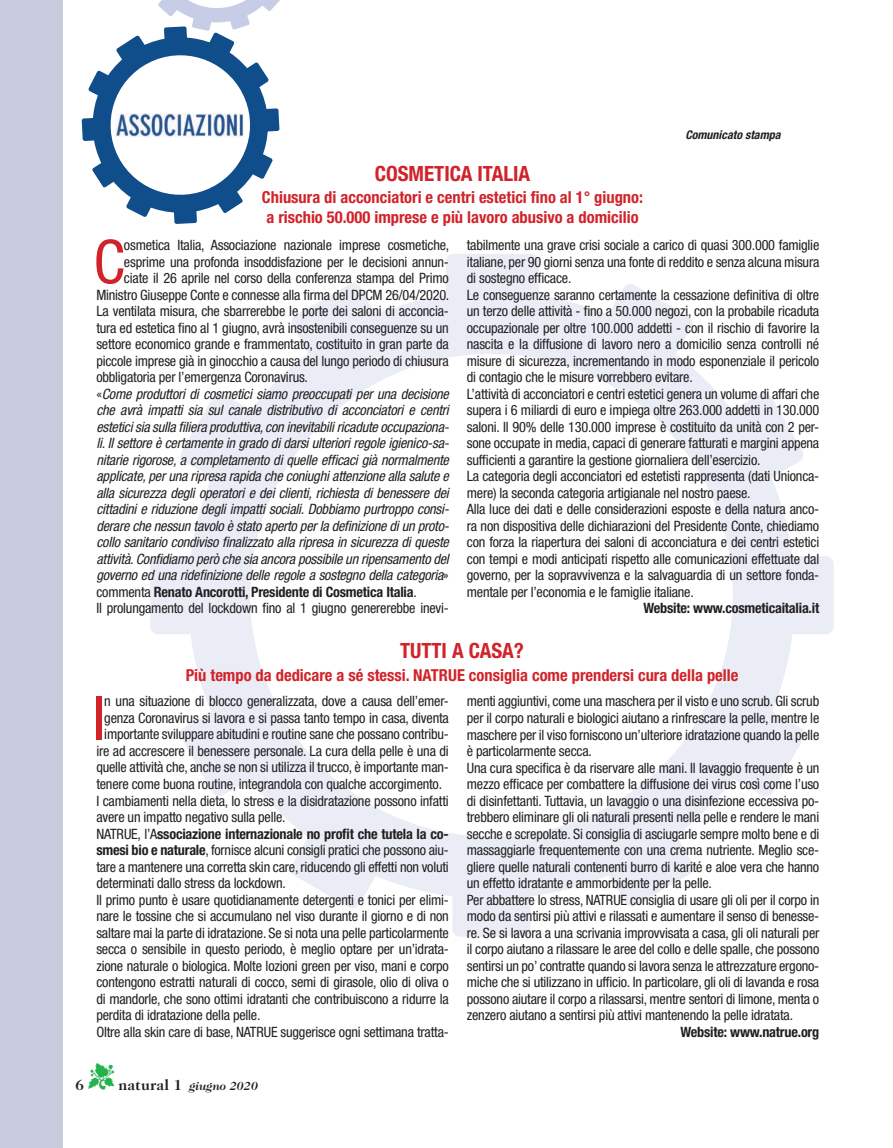
<style>
.page{position:relative;width:893px;height:1148px;background:#fff}
.page>*{position:absolute;margin:0;border:0;box-sizing:border-box;transform-origin:0 0}
.Riferimenti_web{font:condensed 60.45px "Helvetica Neue LT Std";color:#d1232a}
.TITOLO_PRINCIPALE{font:700 condensed 21px "Helvetica Neue LT Std";color:#d1232a}
.TITOLO_PRINCIPALE-2{font:700 condensed 16.5px "Helvetica Neue LT Std";color:#d1232a}
.t1{font:700 15px "Caslon 224 IT Cby BT";color:#231f20}
.Riferimenti_web-2{font:condensed 14.25px/16.5px "Helvetica Neue LT Std";letter-spacing:-.015em;color:#231f20;text-align:justify}
.Riferimenti_web-3{font:italic condensed 14.25px/16.5px "Helvetica Neue LT Std";letter-spacing:-.015em;color:#231f20;text-align:justify}
.Riferimenti_web-4{font:700 condensed 14.25px "Helvetica Neue LT Std";letter-spacing:-.015em;color:#231f20}
.t2{font:italic 700 12px "Caslon 224 IT Cby BT";color:#231f20}
.t3{font:italic 700 condensed 12px "Helvetica Neue LT Std";color:#231f20}
.s1{font-style:normal}
.s2{font-weight:700;font-style:normal}
.s3{font-weight:700}
.s4{color:#23b24b}
.s5{font-style:normal;font-size:15px}
</style>
<div class="page">
<svg style="left:81px;top:0;width:199px;height:224px"></svg>
<svg style="left:718px;top:696px;width:87px;height:101px"></svg>
<div style="left:758px;top:556px;width:76px;height:78px;background:#eaedf6;border-radius:8px"></div>
<svg style="left:733px;top:393px;width:70px;height:84px"></svg>
<div style="left:188px;top:291px;width:607px;height:607px;background:#eaedf6;border-radius:50%"></div>
<div style="left:446px;top:254px;width:93px;height:75px;background:#eaedf6;border-radius:8px"></div>
<div style="left:452px;top:861px;width:78px;height:75px;background:#eaedf6;border-radius:8px"></div>
<svg style="left:593px;top:806px;width:102px;height:101px"></svg>
<svg style="left:290px;top:283px;width:102px;height:94px"></svg>
<svg style="left:181px;top:392px;width:85px;height:102px"></svg>
<div style="left:150px;top:556px;width:76px;height:78px;background:#eaedf6;border-radius:8px"></div>
<svg style="left:591px;top:284px;width:102px;height:93px"></svg>
<svg style="left:180px;top:696px;width:100px;height:101px"></svg>
<svg style="left:290px;top:808px;width:102px;height:100px"></svg>
<div style="left:250px;top:354px;width:483px;height:482px;background:#fff;border-radius:50%"></div>
<div style="left:0;top:0;width:62px;height:1147px;background:#c8cade"></div>
<div style="left:116px;top:114px;width:131px;height:27px;background:#fff"></div>
<img style="left:116px;top:114px;width:128px;height:23px">
<p class="TITOLO_PRINCIPALE" style="left:375px;top:160px;width:157px">COSMETICA ITALIA</p>
<p class="TITOLO_PRINCIPALE-2" style="left:262px;top:187px;width:383px">Chiusura di acconciatori e centri estetici fino al 1° giugno:</p>
<p class="TITOLO_PRINCIPALE-2" style="left:266px;top:207px;width:374px">a rischio 50.000 imprese e più lavoro abusivo a domicilio</p>
<p class="t3" style="left:685px;top:127px;width:97px">Comunicato stampa</p>
<p class="Riferimenti_web" style="left:93px;top:227px;width:33px">C</p>
<p class="Riferimenti_web-2" style="left:124px;top:237px;width:327px">osmetica Italia, Associazione nazionale imprese cosmetiche,</p>
<p class="Riferimenti_web-2" style="left:124px;top:253px;width:326px">esprime una profonda insoddisfazione per le decisioni annun-</p>
<p class="Riferimenti_web-2" style="left:124px;top:270px;width:326px">ciate il 26 aprile nel corso della conferenza stampa del Primo</p>
<p class="Riferimenti_web-2" style="left:96px;top:286px;width:354px">Ministro Giuseppe Conte e connesse alla firma del DPCM 26/04/2020.</p>
<p class="Riferimenti_web-2" style="left:96px;top:303px;width:354px">La ventilata misura, che sbarrerebbe le porte dei saloni di acconcia-</p>
<p class="Riferimenti_web-2" style="left:96px;top:319px;width:354px">tura ed estetica fino al 1 giugno, avrà insostenibili conseguenze su un</p>
<p class="Riferimenti_web-2" style="left:96px;top:336px;width:354px">settore economico grande e frammentato, costituito in gran parte da</p>
<p class="Riferimenti_web-2" style="left:96px;top:352px;width:354px">piccole imprese già in ginocchio a causa del lungo periodo di chiusura</p>
<p class="Riferimenti_web-2" style="left:96px;top:369px;width:213px">obbligatoria per l’emergenza Coronavirus.</p>
<p class="Riferimenti_web-3" style="left:96px;top:386px;width:354px"><span class="s1">«</span>Come produttori di cosmetici siamo preoccupati per una decisione che avrà impatti sia sul canale distributivo di acconciatori e centri estetici sia sulla filiera produttiva, con inevitabili ricadute occupaziona&shy;li. Il settore è certamente in grado di darsi ulteriori regole igienico-sa&shy;nitarie rigorose, a completamento di quelle efficaci già normalmente applicate, per una ripresa rapida che coniughi attenzione alla salute e alla sicurezza degli operatori e dei clienti, richiesta di benessere dei cittadini e riduzione degli impatti sociali. Dobbiamo purtroppo consi&shy;derare che nessun tavolo è stato aperto per la definizione di un proto&shy;collo sanitario condiviso finalizzato alla ripresa in sicurezza di queste attività. Confidiamo però che sia ancora possibile un ripensamento del governo ed una ridefinizione delle regole a sostegno della categoria<span class="s1">» commenta</span> <span class="s2">Renato Ancorotti, Presidente di Cosmetica Italia</span><span class="s1">.</span></p>
<p class="Riferimenti_web-2" style="left:96px;top:600px;width:354px">Il prolungamento del lockdown fino al 1 giugno genererebbe inevi-</p>
<p class="Riferimenti_web-2" style="left:467px;top:237px;width:354px">tabilmente una grave crisi sociale a carico di quasi 300.000 famiglie italiane, per 90 giorni senza una fonte di reddito e senza alcuna misura di sostegno efficace.</p>
<p class="Riferimenti_web-2" style="left:467px;top:286px;width:354px">Le conseguenze saranno certamente la cessazione definitiva di oltre un terzo delle attività - fino a 50.000 negozi, con la probabile ricaduta occupazionale per oltre 100.000 addetti - con il rischio di favorire la nascita e la diffusione di lavoro nero a domicilio senza controlli né misure di sicurezza, incrementando in modo esponenziale il pericolo di contagio che le misure vorrebbero evitare.</p>
<p class="Riferimenti_web-2" style="left:467px;top:385px;width:354px">L’attività di acconciatori e centri estetici genera un volume di affari che supera i 6 miliardi di euro e impiega oltre 263.000 addetti in 130.000 saloni. Il 90% delle 130.000 imprese è costituito da unità con 2 per&shy;sone occupate in media, capaci di generare fatturati e margini appena sufficienti a garantire la gestione giornaliera dell’esercizio.</p>
<p class="Riferimenti_web-2" style="left:467px;top:468px;width:354px">La categoria degli acconciatori ed estetisti rappresenta (dati Unionca&shy;mere) la seconda categoria artigianale nel nostro paese.</p>
<p class="Riferimenti_web-2" style="left:467px;top:501px;width:354px">Alla luce dei dati e delle considerazioni esposte e della natura anco&shy;ra non dispositiva delle dichiarazioni del Presidente Conte, chiediamo con forza la riapertura dei saloni di acconciatura e dei centri estetici con tempi e modi anticipati rispetto alle comunicazioni effettuate dal governo, per la sopravvivenza e la salvaguardia di un settore fonda&shy;mentale per l’economia e le famiglie italiane.</p>
<p class="Riferimenti_web-4" style="left:643px;top:599px;width:177px">Website: www.cosmeticaitalia.it</p>
<p class="TITOLO_PRINCIPALE" style="left:400px;top:638px;width:125px">TUTTI A CASA?</p>
<p class="TITOLO_PRINCIPALE-2" style="left:186px;top:664px;width:554px">Più tempo da dedicare a sé stessi. NATRUE consiglia come prendersi cura della pelle</p>
<p class="Riferimenti_web" style="left:93px;top:683px;width:14px">I</p>
<p class="Riferimenti_web-2" style="left:96px;top:693px;width:354px;text-align:center">n una situazione di blocco generalizzata, dove a causa dell’emer&shy;genza Coronavirus si lavora e si passa tanto tempo in casa, diventa importante sviluppare abitudini e routine sane che possano contribu&shy;ire ad accrescere il benessere personale. La cura della pelle è una di quelle attività che, anche se non si utilizza il trucco, è importante man&shy;tenere come buona routine, integrandola con qualche accorgimento.</p>
<p class="Riferimenti_web-2" style="left:96px;top:792px;width:354px">I cambiamenti nella dieta, lo stress e la disidratazione possono infatti avere un impatto negativo sulla pelle.</p>
<p class="Riferimenti_web-2" style="left:96px;top:825px;width:354px">NATRUE, l’A<span class="s3">ssociazione internazionale no profit che tutela la co&shy;smesi bio e naturale</span>, fornisce alcuni consigli pratici che possono aiu&shy;tare a mantenere una corretta skin care, riducendo gli effetti non voluti determinati dallo stress da lockdown.</p>
<p class="Riferimenti_web-2" style="left:96px;top:891px;width:354px">Il primo punto è usare quotidianamente detergenti e tonici per elimi&shy;nare le tossine che si accumulano nel viso durante il giorno e di non saltare mai la parte di idratazione. Se si nota una pelle particolarmente secca o sensibile in questo periodo, è meglio optare per un’idrata&shy;zione naturale o biologica. Molte lozioni green per viso, mani e corpo contengono estratti naturali di cocco, semi di girasole, olio di oliva o di mandorle, che sono ottimi idratanti che contribuiscono a ridurre la perdita di idratazione della pelle.</p>
<p class="Riferimenti_web-2" style="left:96px;top:1023px;width:354px">Oltre alla skin care di base, NATRUE suggerisce ogni settimana tratta-</p>
<p class="t2" style="left:88px;top:1077px;width:171px"><span class="s4">▼</span> <span class="s5">natural 1</span> giugno 2020</p>
<p class="t1" style="left:75px;top:1075px;width:10px">6</p>
<p class="Riferimenti_web-2" style="left:467px;top:693px;width:354px">menti aggiuntivi, come una maschera per il visto e uno scrub. Gli scrub per il corpo naturali e biologici aiutano a rinfrescare la pelle, mentre le maschere per il viso forniscono un’ulteriore idratazione quando la pelle è particolarmente secca.</p>
<p class="Riferimenti_web-2" style="left:467px;top:759px;width:354px">Una cura specifica è da riservare alle mani. Il lavaggio frequente è un mezzo efficace per combattere la diffusione dei virus così come l’uso di disinfettanti. Tuttavia, un lavaggio o una disinfezione eccessiva po&shy;trebbero eliminare gli oli naturali presenti nella pelle e rendere le mani secche e screpolate. Si consiglia di asciugarle sempre molto bene e di massaggiarle frequentemente con una crema nutriente. Meglio sce&shy;gliere quelle naturali contenenti burro di karité e aloe vera che hanno un effetto idratante e ammorbidente per la pelle.</p>
<p class="Riferimenti_web-2" style="left:467px;top:891px;width:354px">Per abbattere lo stress, NATRUE consiglia di usare gli oli per il corpo in modo da sentirsi più attivi e rilassati e aumentare il senso di benesse&shy;re. Se si lavora a una scrivania improvvisata a casa, gli oli naturali per il corpo aiutano a rilassare le aree del collo e delle spalle, che possono sentirsi un po’ contratte quando si lavora senza le attrezzature ergono&shy;miche che si utilizzano in ufficio. In particolare, gli oli di lavanda e rosa possono aiutare il corpo a rilassarsi, mentre sentori di limone, menta o zenzero aiutano a sentirsi più attivi mantenendo la pelle idratata.</p>
<p class="Riferimenti_web-4" style="left:680px;top:1022px;width:140px">Website: www.natrue.org</p>
</div>
